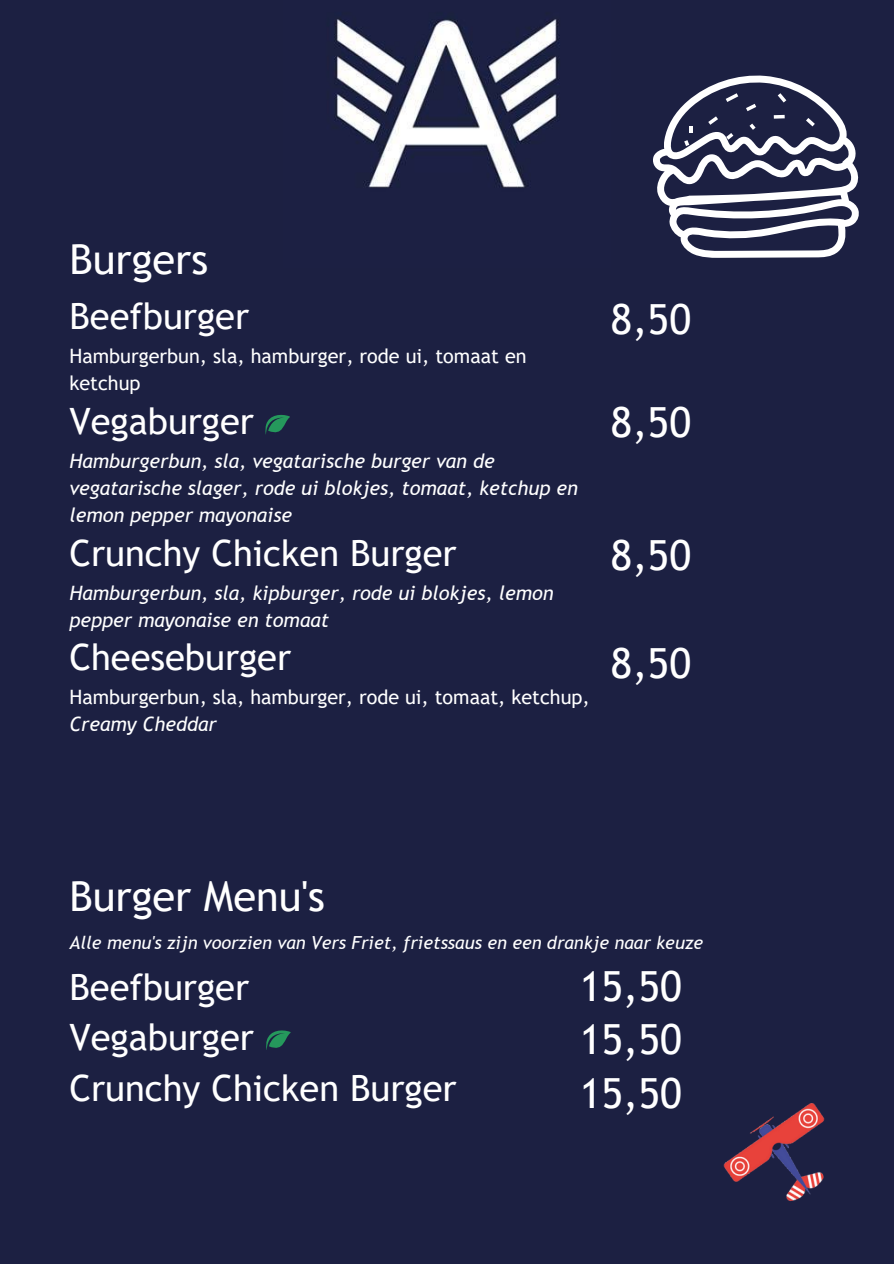
<style>
.page{position:relative;width:894px;height:1264px;background:#fff}
.page>*{position:absolute;margin:0;border:0;box-sizing:border-box;transform-origin:0 0}
.t1{font:41.55px "Trebuchet MS";color:#fff}
.t2{font:36.3px/50.7px "Trebuchet MS";color:#fff}
.t3{font:italic 19.8px/27px "Trebuchet MS";color:#fff}
.t4{font:19.8px/27px "Trebuchet MS";color:#fff}
.t5{font:italic 18px "Trebuchet MS";color:#fff}
.s1{font-style:italic}
</style>
<div class="page">
<div style="left:0;top:0;width:893px;height:1263px;background:#1c2042"></div>
<img style="left:723px;top:1103px;width:102px;height:98px">
<svg style="left:653px;top:75px;width:206px;height:183px"></svg>
<img style="left:334px;top:19px;width:225px;height:169px">
<svg style="left:265px;top:414px;width:25px;height:21px"></svg>
<svg style="left:266px;top:1030px;width:25px;height:20px"></svg>
<p class="t1" style="left:69px;top:235px;width:140px">Burgers</p>
<p class="t2" style="left:69px;top:291px;width:181px">Beefburger</p>
<p class="t4" style="left:69px;top:342px;width:458px">Hamburgerbun, sla, hamburger, rode ui, tomaat en ketchup</p>
<p class="t2" style="left:69px;top:396px;width:186px">Vegaburger</p>
<p class="t3" style="left:69px;top:447px;width:510px">Hamburgerbun, sla, vegatarische burger van de vegatarische slager, rode ui blokjes, tomaat, ketchup en lemon pepper mayonaise</p>
<p class="t2" style="left:69px;top:527px;width:388px">Crunchy Chicken Burger</p>
<p class="t3" style="left:69px;top:579px;width:485px">Hamburgerbun, sla, kipburger, rode ui blokjes, lemon pepper mayonaise en tomaat</p>
<p class="t2" style="left:69px;top:632px;width:223px">Cheeseburger</p>
<p class="t4" style="left:69px;top:683px;width:521px">Hamburgerbun, sla, hamburger, rode ui, tomaat, ketchup,<br><span class="s1">Creamy Cheddar</span></p>
<h1 class="t1" style="left:610px;top:294px;width:82px">8,50</h1>
<h1 class="t1" style="left:610px;top:398px;width:82px">8,50</h1>
<h1 class="t1" style="left:610px;top:531px;width:82px">8,50</h1>
<h1 class="t1" style="left:610px;top:639px;width:82px">8,50</h1>
<h1 class="t1" style="left:69px;top:872px;width:257px">Burger Menu's</h1>
<p class="t5" style="left:69px;top:932px;width:635px">Alle menu's zijn voorzien van Vers Friet, frietssaus en een drankje naar keuze</p>
<p class="t2" style="left:69px;top:961px;width:388px">Beefburger<br>Vegaburger<br>Crunchy Chicken Burger</p>
<h1 class="t1" style="left:579px;top:961px;width:104px">15,50</h1>
<p class="t1" style="left:579px;top:1015px;width:104px">15,50</p>
<h2 class="t1" style="left:579px;top:1068px;width:104px">15,50</h2>
</div>
